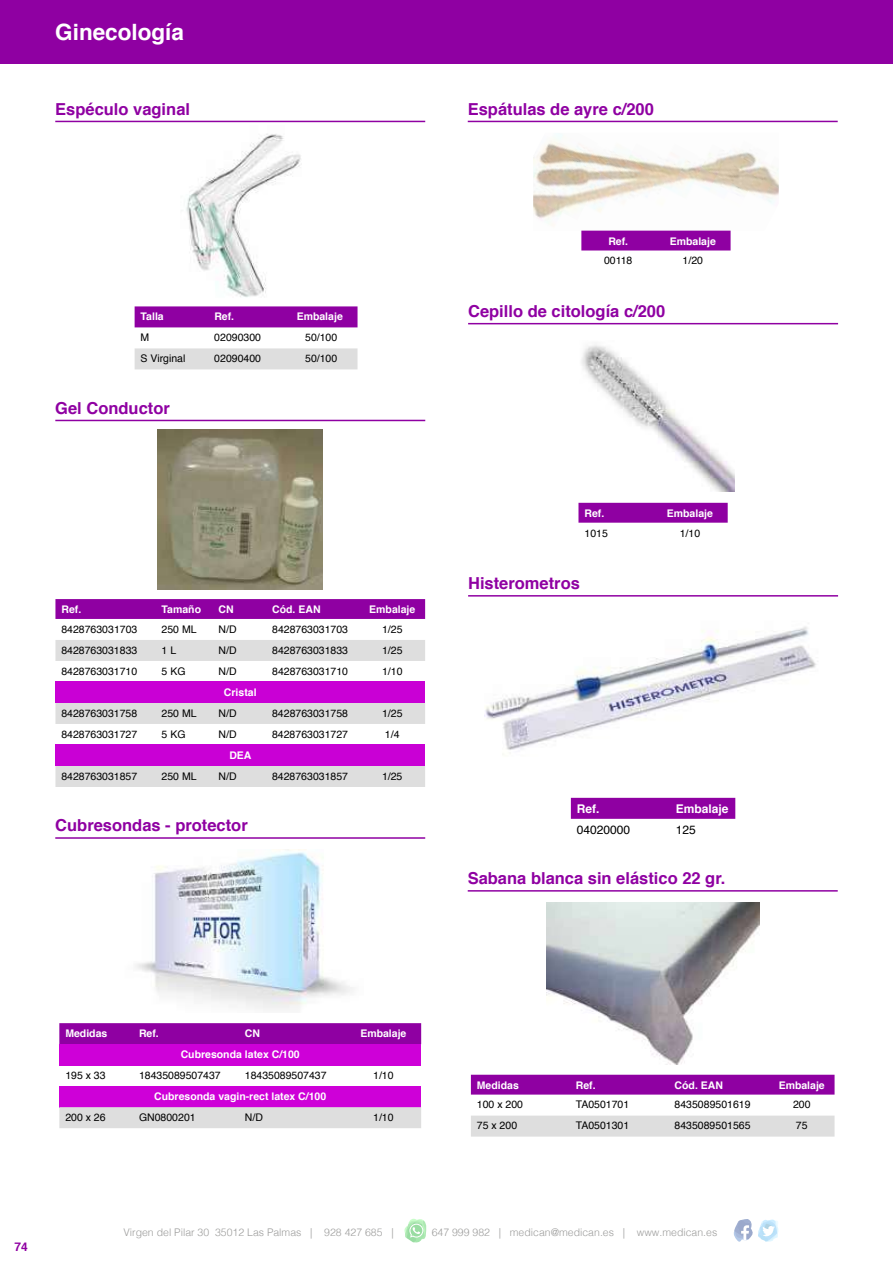
<style>
.page{position:relative;width:893px;height:1263px;background:#fff}
.page>*{position:absolute;margin:0;border:0;box-sizing:border-box;transform-origin:0 0}
.t1{font:700 22.5px "Helvetica";color:#fff}
.t2{font:700 16.5px "Helvetica";color:#8f00a2}
.t3{font:700 12px "Helvetica";color:#fff}
.t4{font:12px "Helvetica";color:#000}
.t5{font:700 12px "Helvetica";color:#8f00a2}
.t6{font:10.5px "Helvetica";color:#000}
.t7{font:700 10.5px "Helvetica";color:#fff}
.t8{font:300 10.5px "Helvetica";color:#9d9d9c}
</style>
<div class="page">
<div style="left:0;top:0;width:893px;height:64px;background:#8f00a2"></div>
<svg style="left:404px;top:1218px;width:23px;height:25px"></svg>
<svg style="left:733px;top:1219px;width:45px;height:23px"></svg>
<img style="left:533px;top:133px;width:246px;height:98px">
<hr style="left:468px;top:121px;width:370px;height:1px;background:#8f00a2">
<div style="left:581px;top:231px;width:150px;height:19px;background:#8f00a2"></div>
<hr style="left:55px;top:121px;width:370px;height:1px;background:#8f00a2">
<div style="left:135px;top:306px;width:223px;height:21px;background:#8f00a2"></div>
<div style="left:135px;top:348px;width:223px;height:21px;background:#dedede"></div>
<img style="left:186px;top:134px;width:115px;height:163px">
<hr style="left:55px;top:420px;width:370px;height:1px;background:#8f00a2">
<svg style="left:55px;top:599px;width:370px;height:20px;background:#8f01a2"></svg>
<svg style="left:55px;top:640px;width:370px;height:147px;fill:#dedede"></svg>
<div style="left:55px;top:682px;width:370px;height:21px;background:#c900d5"></div>
<svg style="left:55px;top:724px;width:370px;height:21px"></svg>
<div style="left:55px;top:745px;width:370px;height:21px;background:#c900d5"></div>
<img style="left:158px;top:430px;width:165px;height:160px">
<hr style="left:468px;top:323px;width:370px;height:1px;background:#8f00a2">
<div style="left:578px;top:503px;width:150px;height:20px;background:#8f00a2"></div>
<img style="left:581px;top:345px;width:154px;height:147px">
<hr style="left:55px;top:837px;width:370px;height:2px;background:#8f00a2">
<div style="left:59px;top:1023px;width:362px;height:21px;background:#8f00a2"></div>
<div style="left:59px;top:1044px;width:362px;height:21px;background:#ce00d8"></div>
<div style="left:59px;top:1086px;width:362px;height:21px;background:#ce00d8"></div>
<div style="left:59px;top:1107px;width:362px;height:21px;background:#dedede"></div>
<img style="left:135px;top:849px;width:218px;height:161px">
<div style="left:571px;top:798px;width:164px;height:21px;background:#8f00a2"></div>
<hr style="left:468px;top:595px;width:370px;height:2px;background:#8f00a2">
<img style="left:484px;top:626px;width:332px;height:129px">
<hr style="left:468px;top:890px;width:370px;height:2px;background:#8f00a2">
<div style="left:471px;top:1075px;width:363px;height:19px;background:#8f00a2"></div>
<div style="left:471px;top:1115px;width:363px;height:21px;background:#dedede"></div>
<img style="left:546px;top:902px;width:213px;height:162px">
<h1 class="t1" style="left:55px;top:14px;width:130px">Ginecología</h1>
<h2 class="t2" style="left:55px;top:96px;width:136px">Espéculo vaginal</h2>
<p class="t7" style="left:141px;top:308px;width:25px">Talla</p>
<p class="t7" style="left:214px;top:308px;width:21px">Ref.</p>
<p class="t7" style="left:297px;top:308px;width:48px">Embalaje</p>
<p class="t6" style="left:141px;top:329px;width:10px">M</p>
<p class="t6" style="left:214px;top:329px;width:48px">02090300</p>
<p class="t6" style="left:305px;top:329px;width:34px">50/100</p>
<p class="t6" style="left:141px;top:350px;width:46px">S Virginal</p>
<p class="t6" style="left:214px;top:350px;width:48px">02090400</p>
<p class="t6" style="left:305px;top:350px;width:34px">50/100</p>
<h2 class="t2" style="left:55px;top:395px;width:116px">Gel Conductor</h2>
<p class="t7" style="left:61px;top:601px;width:21px">Ref.</p>
<p class="t7" style="left:162px;top:601px;width:41px">Tamaño</p>
<p class="t7" style="left:219px;top:601px;width:17px">CN</p>
<p class="t7" style="left:272px;top:601px;width:50px">Cód. EAN</p>
<p class="t7" style="left:369px;top:601px;width:48px">Embalaje</p>
<p class="t6" style="left:61px;top:621px;width:77px">8428763031703</p>
<p class="t6" style="left:162px;top:621px;width:37px">250 ML</p>
<p class="t6" style="left:219px;top:621px;width:20px">N/D</p>
<p class="t6" style="left:272px;top:621px;width:77px">8428763031703</p>
<p class="t6" style="left:382px;top:621px;width:22px">1/25</p>
<p class="t6" style="left:61px;top:642px;width:77px">8428763031833</p>
<p class="t6" style="left:162px;top:642px;width:16px">1 L</p>
<p class="t6" style="left:219px;top:642px;width:20px">N/D</p>
<p class="t6" style="left:272px;top:642px;width:77px">8428763031833</p>
<p class="t6" style="left:382px;top:642px;width:22px">1/25</p>
<p class="t6" style="left:61px;top:663px;width:77px">8428763031710</p>
<p class="t6" style="left:162px;top:663px;width:25px">5 KG</p>
<p class="t6" style="left:219px;top:663px;width:20px">N/D</p>
<p class="t6" style="left:272px;top:663px;width:77px">8428763031710</p>
<p class="t6" style="left:382px;top:663px;width:22px">1/10</p>
<p class="t7" style="left:224px;top:684px;width:34px">Cristal</p>
<p class="t6" style="left:61px;top:705px;width:77px">8428763031758</p>
<p class="t6" style="left:162px;top:705px;width:37px">250 ML</p>
<p class="t6" style="left:219px;top:705px;width:20px">N/D</p>
<p class="t6" style="left:272px;top:705px;width:77px">8428763031758</p>
<p class="t6" style="left:382px;top:705px;width:22px">1/25</p>
<p class="t6" style="left:61px;top:726px;width:77px">8428763031727</p>
<p class="t6" style="left:162px;top:726px;width:25px">5 KG</p>
<p class="t6" style="left:219px;top:726px;width:20px">N/D</p>
<p class="t6" style="left:272px;top:726px;width:77px">8428763031727</p>
<p class="t6" style="left:385px;top:726px;width:16px">1/4</p>
<p class="t7" style="left:229px;top:747px;width:24px">DEA</p>
<p class="t6" style="left:61px;top:768px;width:77px">8428763031857</p>
<p class="t6" style="left:162px;top:768px;width:37px">250 ML</p>
<p class="t6" style="left:219px;top:768px;width:20px">N/D</p>
<p class="t6" style="left:272px;top:768px;width:77px">8428763031857</p>
<p class="t6" style="left:382px;top:768px;width:22px">1/25</p>
<h2 class="t2" style="left:55px;top:812px;width:194px">Cubresondas - protector</h2>
<h2 class="t2" style="left:468px;top:96px;width:188px">Espátulas de ayre c/200</h2>
<p class="t7" style="left:608px;top:232px;width:21px">Ref.</p>
<p class="t7" style="left:670px;top:232px;width:48px">Embalaje</p>
<p class="t6" style="left:604px;top:253px;width:30px">00118</p>
<p class="t6" style="left:683px;top:253px;width:22px">1/20</p>
<h2 class="t2" style="left:468px;top:298px;width:199px">Cepillo de citología c/200</h2>
<p class="t7" style="left:584px;top:504px;width:21px">Ref.</p>
<p class="t7" style="left:667px;top:504px;width:48px">Embalaje</p>
<p class="t6" style="left:584px;top:525px;width:25px">1015</p>
<p class="t6" style="left:680px;top:525px;width:22px">1/10</p>
<h2 class="t2" style="left:468px;top:570px;width:113px">Histerometros</h2>
<p class="t3" style="left:577px;top:799px;width:24px">Ref.</p>
<p class="t3" style="left:676px;top:799px;width:54px">Embalaje</p>
<p class="t4" style="left:577px;top:820px;width:55px">04020000</p>
<p class="t4" style="left:676px;top:820px;width:22px">125</p>
<h2 class="t2" style="left:468px;top:865px;width:259px">Sabana blanca sin elástico 22 gr.</h2>
<p class="t7" style="left:65px;top:1025px;width:44px">Medidas</p>
<p class="t7" style="left:139px;top:1025px;width:21px">Ref.</p>
<p class="t7" style="left:245px;top:1025px;width:17px">CN</p>
<p class="t7" style="left:360px;top:1025px;width:48px">Embalaje</p>
<p class="t7" style="left:181px;top:1046px;width:121px">Cubresonda latex C/100</p>
<p class="t6" style="left:65px;top:1067px;width:42px">195 x 33</p>
<p class="t6" style="left:139px;top:1067px;width:83px">18435089507437</p>
<p class="t6" style="left:245px;top:1067px;width:83px">18435089507437</p>
<p class="t6" style="left:373px;top:1067px;width:22px">1/10</p>
<p class="t7" style="left:154px;top:1088px;width:174px">Cubresonda vagin-rect latex C/100</p>
<p class="t6" style="left:65px;top:1109px;width:42px">200 x 26</p>
<p class="t6" style="left:139px;top:1109px;width:58px">GN0800201</p>
<p class="t6" style="left:245px;top:1109px;width:20px">N/D</p>
<p class="t6" style="left:373px;top:1109px;width:22px">1/10</p>
<p class="t7" style="left:477px;top:1076px;width:44px">Medidas</p>
<p class="t7" style="left:576px;top:1076px;width:21px">Ref.</p>
<p class="t7" style="left:675px;top:1076px;width:50px">Cód. EAN</p>
<p class="t7" style="left:779px;top:1076px;width:48px">Embalaje</p>
<p class="t6" style="left:477px;top:1097px;width:48px">100 x 200</p>
<p class="t6" style="left:576px;top:1097px;width:55px">TA0501701</p>
<p class="t6" style="left:675px;top:1097px;width:77px">8435089501619</p>
<p class="t6" style="left:793px;top:1097px;width:19px">200</p>
<p class="t6" style="left:477px;top:1118px;width:42px">75 x 200</p>
<p class="t6" style="left:576px;top:1118px;width:55px">TA0501301</p>
<p class="t6" style="left:675px;top:1118px;width:77px">8435089501565</p>
<p class="t6" style="left:796px;top:1118px;width:13px">75</p>
<p class="t5" style="left:15px;top:1237px;width:15px">74</p>
<p class="t8" style="left:123px;top:1223px;width:272px">Virgen del Pilar 30 35012 Las Palmas | 928 427 685 |</p>
<p class="t8" style="left:432px;top:1223px;width:287px">647 999 982 | medican@medican.es | www.medican.es</p>
</div>
